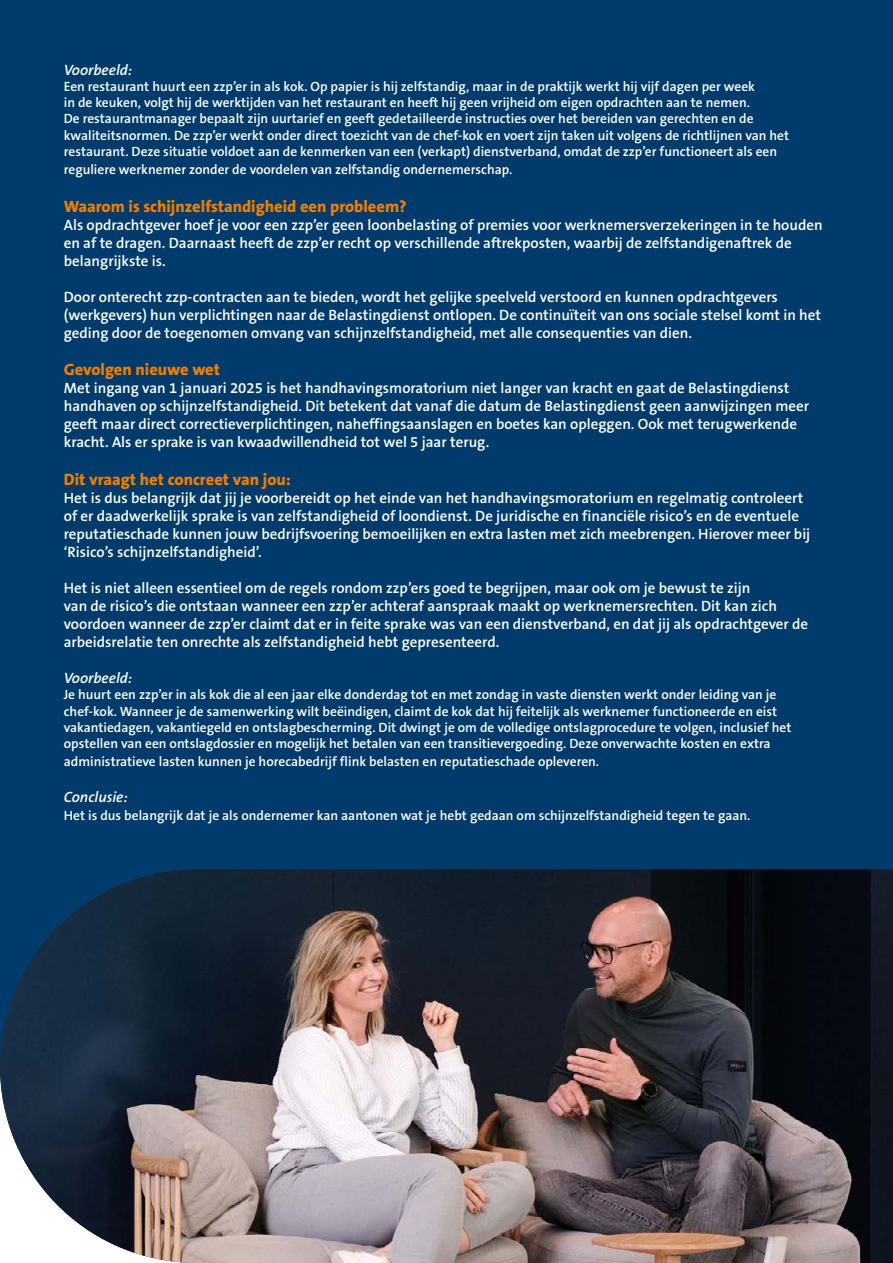
<style>
.page{position:relative;width:893px;height:1263px;background:#fff}
.page>*{position:absolute;margin:0;border:0;box-sizing:border-box;transform-origin:0 0}
.t1{font:800 16.5px "The Sans B8";color:#ef7d00}
.t2{font:600 15px/18px "The Sans B6";color:#fff}
.t3{font:italic 600 15px "The Sans B6";color:#fff}
.t4{font:600 13.5px/16.2px "The Sans B6";color:#fff}
</style>
<div class="page">
<div style="left:0;top:0;width:893px;height:1076px;background:#003b6b"></div>
<img style="left:0;top:869px;width:893px;height:394px">
<p class="t3" style="left:64px;top:62px;width:70px">Voorbeeld:</p>
<p class="t4" style="left:64px;top:79px;width:727px">Een restaurant huurt een zzp’er in als kok. Op papier is hij zelfstandig, maar in de praktijk werkt hij vijf dagen per week<br>in de keuken, volgt hij de werktijden van het restaurant en heeft hij geen vrijheid om eigen opdrachten aan te nemen.<br>De restaurantmanager bepaalt zijn uurtarief en geeft gedetailleerde instructies over het bereiden van gerechten en de kwaliteitsnormen. De zzp’er werkt onder direct toezicht van de chef-kok en voert zijn taken uit volgens de richtlijnen van het restaurant. Deze situatie voldoet aan de kenmerken van een (verkapt) dienstverband, omdat de zzp’er functioneert als een</p>
<p class="t4" style="left:64px;top:162px;width:450px">reguliere werknemer zonder de voordelen van zelfstandig ondernemerschap.</p>
<p class="t1" style="left:64px;top:197px;width:344px">Waarom is schijnzelfstandigheid een probleem?</p>
<p class="t2" style="left:64px;top:216px;width:760px">Als opdrachtgever hoef je voor een zzp’er geen loonbelasting of premies voor werknemersverzekeringen in te houden en af te dragen. Daarnaast heeft de zzp’er recht op verschillende aftrekposten, waarbij de zelfstandigenaftrek de belangrijkste is.</p>
<p class="t2" style="left:64px;top:288px;width:759px">Door onterecht zzp-contracten aan te bieden, wordt het gelijke speelveld verstoord en kunnen opdrachtgevers (werkgevers) hun verplichtingen naar de Belastingdienst ontlopen. De continuïteit van ons sociale stelsel komt in het geding door de toegenomen omvang van schijnzelfstandigheid, met alle consequenties van dien.</p>
<p class="t1" style="left:64px;top:361px;width:158px">Gevolgen nieuwe wet</p>
<p class="t2" style="left:64px;top:380px;width:747px">Met ingang van 1 januari 2025 is het handhavingsmoratorium niet langer van kracht en gaat de Belastingdienst handhaven op schijnzelfstandigheid. Dit betekent dat vanaf die datum de Belastingdienst geen aanwijzingen meer geeft maar direct correctieverplichtingen, naheffingsaanslagen en boetes kan opleggen. Ook met terugwerkende kracht. Als er sprake is van kwaadwillendheid tot wel 5 jaar terug.</p>
<p class="t1" style="left:64px;top:471px;width:229px">Dit vraagt het concreet van jou:</p>
<p class="t2" style="left:64px;top:490px;width:748px">Het is dus belangrijk dat jij je voorbereidt op het einde van het handhavingsmoratorium en regelmatig controleert of er daadwerkelijk sprake is van zelfstandigheid of loondienst. De juridische en financiële risico’s en de eventuele reputatieschade kunnen jouw bedrijfsvoering bemoeilijken en extra lasten met zich meebrengen. Hierover meer bij ‘Risico’s schijnzelfstandigheid’.</p>
<p class="t2" style="left:64px;top:580px;width:746px">Het is niet alleen essentieel om de regels rondom zzp’ers goed te begrijpen, maar ook om je bewust te zijn<br>van de risico’s die ontstaan wanneer een zzp’er achteraf aanspraak maakt op werknemersrechten. Dit kan zich voordoen wanneer de zzp’er claimt dat er in feite sprake was van een dienstverband, en dat jij als opdrachtgever de arbeidsrelatie ten onrechte als zelfstandigheid hebt gepresenteerd.</p>
<p class="t3" style="left:64px;top:670px;width:70px">Voorbeeld:</p>
<p class="t4" style="left:64px;top:687px;width:729px">Je huurt een zzp’er in als kok die al een jaar elke donderdag tot en met zondag in vaste diensten werkt onder leiding van je chef-kok. Wanneer je de samenwerking wilt beëindigen, claimt de kok dat hij feitelijk als werknemer functioneerde en eist vakantiedagen, vakantiegeld en ontslagbescherming. Dit dwingt je om de volledige ontslagprocedure te volgen, inclusief het opstellen van een ontslagdossier en mogelijk het betalen van een transitievergoeding. Deze onverwachte kosten en extra</p>
<p class="t4" style="left:64px;top:754px;width:537px">administratieve lasten kunnen je horecabedrijf flink belasten en reputatieschade opleveren.</p>
<p class="t3" style="left:64px;top:789px;width:66px">Conclusie:</p>
<p class="t4" style="left:64px;top:808px;width:688px">Het is dus belangrijk dat je als ondernemer kan aantonen wat je hebt gedaan om schijnzelfstandigheid tegen te gaan.</p>
</div>
